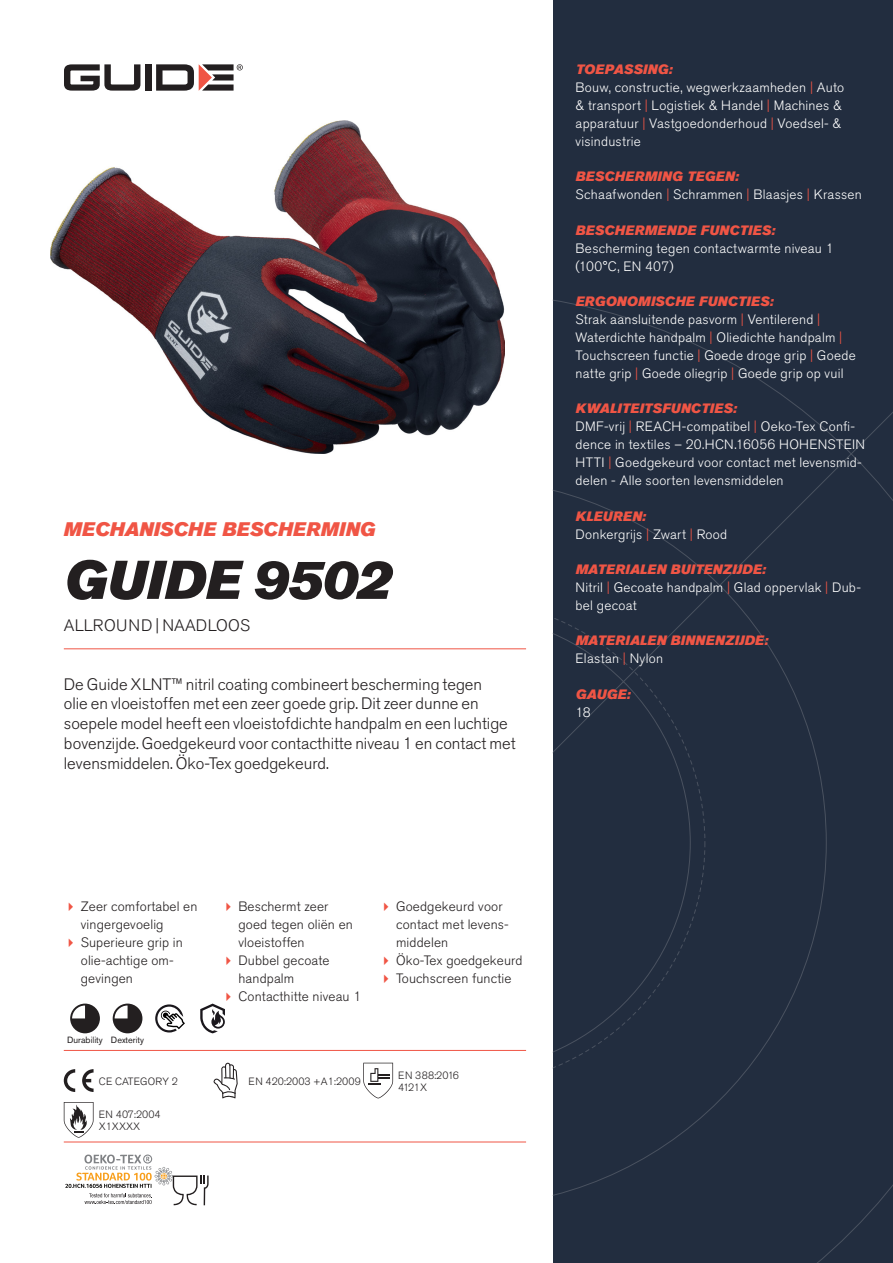
<style>
.page{position:relative;width:893px;height:1263px;background:#fff}
.page>*{position:absolute;margin:0;border:0;box-sizing:border-box;transform-origin:0 0}
.Rubrik{font:italic 54px "Akzidenz Grotesk Pro Super";color:#231f20}
.Överrubrik{font:italic 19.5px "Akzidenz Grotesk Pro Super";letter-spacing:.005em;color:#f05545}
.Ingress{font:300 16.5px/19.8px "Akzidenz Grotesk Pro";color:#231f20}
.Product_-_AltSegment{font:300 16.5px "Akzidenz Grotesk Pro";letter-spacing:.01em;color:#231f20}
.Produkt_-_Brödtext{font:300 13.5px/18px "Akzidenz Grotesk Pro";letter-spacing:.02em;color:#fff}
.t1{font:300 13.5px/18px "Akzidenz Grotesk Pro";letter-spacing:.01em;color:#231f20}
.Produkt_-_Namn{font:italic 13.5px "Akzidenz Grotesk Pro Super";letter-spacing:.015em;color:#f05545}
.t2{font:300 10.5px "Akzidenz Grotesk Pro";color:#231f20}
.Produkt_-_Egenskaper{font:9px "Akzidenz Grotesk Pro";color:#231f20}
.s1{color:#f05545}
</style>
<div class="page">
<div style="left:145px;top:64px;width:7px;height:27px;background:#231f20"></div>
<svg style="left:156px;top:64px;width:87px;height:27px"></svg>
<svg style="left:64px;top:64px;width:76px;height:27px"></svg>
<div style="left:553px;top:0;width:340px;height:1263px;background:#222d3f"></div>
<svg style="left:553px;top:300px;width:340px;height:963px"></svg>
<hr style="left:64px;top:1050px;width:462px;height:1px;background:#f05545">
<hr style="left:64px;top:1142px;width:462px;height:1px;background:#f05545">
<svg style="left:70px;top:1003px;width:30px;height:30px"></svg>
<svg style="left:113px;top:1003px;width:29px;height:30px"></svg>
<svg style="left:155px;top:1004px;width:30px;height:28px"></svg>
<svg style="left:64px;top:1069px;width:11px;height:23px"></svg>
<svg style="left:82px;top:1069px;width:12px;height:23px"></svg>
<svg style="left:214px;top:1063px;width:24px;height:35px"></svg>
<svg style="left:363px;top:1063px;width:30px;height:35px"></svg>
<svg style="left:64px;top:1102px;width:30px;height:36px"></svg>
<svg style="left:65px;top:1154px;width:144px;height:51px"></svg>
<img style="left:51px;top:121px;width:453px;height:332px">
<hr style="left:64px;top:648px;width:462px;height:1px;background:#f05545">
<svg style="left:200px;top:1003px;width:25px;height:30px"></svg>
<p class="Överrubrik" style="left:64px;top:517px;width:313px">MECHANISCHE BESCHERMING</p>
<p class="Rubrik" style="left:64px;top:545px;width:329px">GUIDE 9502</p>
<p class="Product_-_AltSegment" style="left:64px;top:615px;width:188px">ALLROUND | NAADLOOS</p>
<p class="Ingress" style="left:64px;top:674px;width:453px">De Guide XLNT™ nitril coating combineert bescherming tegen<br>olie en vloeistoffen met een zeer goede grip. Dit zeer dunne en soepele model heeft een vloeistofdichte handpalm en een luchtige bovenzijde. Goedgekeurd voor contacthitte niveau 1 en contact met levensmiddelen. Öko-Tex goedgekeurd.</p>
<p class="t1" style="left:81px;top:897px;width:118px">Zeer comfortabel en vingergevoelig</p>
<p class="t1" style="left:81px;top:933px;width:104px">Superieure grip in olie-achtige om&shy;gevingen</p>
<p class="t1" style="left:238px;top:897px;width:116px">Beschermt zeer goed tegen oliën en vloeistoffen</p>
<p class="t1" style="left:238px;top:951px;width:93px">Dubbel gecoate handpalm</p>
<p class="t1" style="left:238px;top:987px;width:124px">Contacthitte niveau 1</p>
<p class="Produkt_-_Egenskaper" style="left:67px;top:1034px;width:37px">Durability</p>
<p class="Produkt_-_Egenskaper" style="left:111px;top:1034px;width:35px">Dexterity</p>
<p class="t2" style="left:99px;top:1074px;width:81px">CE CATEGORY 2</p>
<p class="t2" style="left:248px;top:1074px;width:114px">EN 420:2003 +A1:2009</p>
<p class="t2" style="left:99px;top:1107px;width:63px">EN 407:2004</p>
<p class="t2" style="left:99px;top:1119px;width:43px">X1XXXX</p>
<p class="t1" style="left:396px;top:897px;width:114px">Goedgekeurd voor contact met levens&shy;middelen</p>
<p class="t1" style="left:396px;top:951px;width:128px">Öko-Tex goedgekeurd</p>
<p class="t1" style="left:396px;top:969px;width:117px">Touchscreen functie</p>
<p class="t2" style="left:398px;top:1068px;width:62px">EN 388:2016</p>
<p class="t2" style="left:398px;top:1080px;width:30px">4121X</p>
<p class="Produkt_-_Namn" style="left:576px;top:60px;width:98px">TOEPASSING:</p>
<p class="Produkt_-_Brödtext" style="left:576px;top:78px;width:270px">Bouw, constructie, wegwerkzaamheden <span class="s1">|</span> Auto &amp; transport <span class="s1">|</span> Logistiek &amp; Handel <span class="s1">|</span> Machines &amp; apparatuur <span class="s1">|</span> Vastgoedonderhoud <span class="s1">|</span> Voedsel- &amp; visindustrie</p>
<p class="Produkt_-_Namn" style="left:576px;top:168px;width:165px">BESCHERMING TEGEN:</p>
<p class="Produkt_-_Brödtext" style="left:576px;top:186px;width:288px">Schaafwonden <span class="s1">|</span> Schrammen <span class="s1">|</span> Blaasjes <span class="s1">|</span> Krassen</p>
<p class="Produkt_-_Namn" style="left:576px;top:221px;width:201px">BESCHERMENDE FUNCTIES:</p>
<p class="Produkt_-_Brödtext" style="left:576px;top:239px;width:259px">Bescherming tegen contactwarmte niveau 1 (100°C, EN 407)</p>
<p class="Produkt_-_Namn" style="left:576px;top:292px;width:199px">ERGONOMISCHE FUNCTIES:</p>
<p class="Produkt_-_Brödtext" style="left:576px;top:310px;width:282px">Strak aansluitende pasvorm <span class="s1">|</span> Ventilerend <span class="s1">| </span>Waterdichte handpalm <span class="s1">|</span> Oliedichte handpalm <span class="s1">| </span>Touchscreen functie <span class="s1">|</span> Goede droge grip <span class="s1">|</span> Goede natte grip <span class="s1">|</span> Goede oliegrip <span class="s1">|</span> Goede grip op vuil</p>
<p class="Produkt_-_Namn" style="left:576px;top:400px;width:163px">KWALITEITSFUNCTIES:</p>
<p class="Produkt_-_Brödtext" style="left:576px;top:418px;width:291px">DMF-vrij <span class="s1">|</span> REACH-compatibel <span class="s1">|</span> Oeko-Tex Confi&shy;dence in textiles – 20.HCN.16056 HOHENSTEIN HTTI <span class="s1">|</span> Goedgekeurd voor contact met levensmid&shy;delen - Alle soorten levensmiddelen</p>
<p class="Produkt_-_Namn" style="left:576px;top:507px;width:72px">KLEUREN:</p>
<p class="Produkt_-_Brödtext" style="left:576px;top:525px;width:153px">Donkergrijs <span class="s1">|</span> Zwart <span class="s1">|</span> Rood</p>
<p class="Produkt_-_Namn" style="left:576px;top:560px;width:192px">MATERIALEN BUITENZIJDE:</p>
<p class="Produkt_-_Brödtext" style="left:576px;top:578px;width:287px">Nitril <span class="s1">|</span> Gecoate handpalm <span class="s1">|</span> Glad oppervlak <span class="s1">|</span> Dub&shy;bel gecoat</p>
<p class="Produkt_-_Namn" style="left:576px;top:632px;width:194px">MATERIALEN BINNENZIJDE:</p>
<p class="Produkt_-_Brödtext" style="left:576px;top:650px;width:89px">Elastan <span class="s1">|</span> Nylon</p>
<p class="Produkt_-_Namn" style="left:576px;top:685px;width:56px">GAUGE:</p>
<p class="Produkt_-_Brödtext" style="left:576px;top:703px;width:17px">18</p>
</div>
